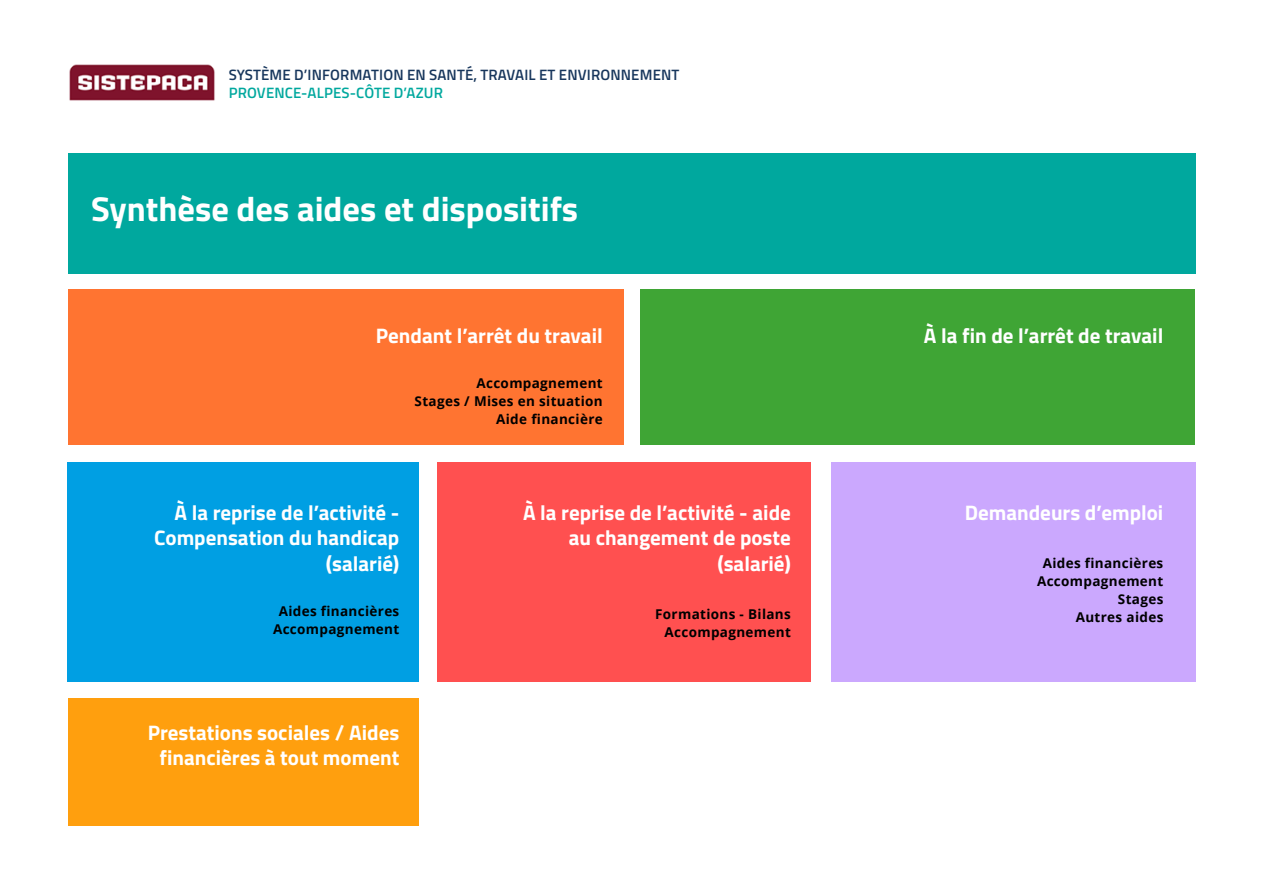
<style>
.page{position:relative;width:1263px;height:893px;background:#fff}
.page>*{position:absolute;margin:0;border:0;box-sizing:border-box;transform-origin:0 0}
.G_titre{font:700 34.5px "Titillium Web";color:#fff}
.titre_cadre{font:700 21px/25.5px "Titillium Web";color:#fff;text-align:right}
.tc{font:600 15px "Titillium Web";letter-spacing:.01em;color:#17365c}
.tc-2{font:600 15px "Titillium Web";letter-spacing:.01em;color:#00a89e}
.en_tete{font:700 13.5px "Open Sans";letter-spacing:.025em;color:#000}
</style>
<div class="page">
<div style="left:68px;top:153px;width:1127px;height:120px;background:#00a89e"></div>
<div style="left:68px;top:290px;width:556px;height:155px;background:#ff7431"></div>
<div style="left:640px;top:290px;width:555px;height:155px;background:#3fa535"></div>
<div style="left:68px;top:462px;width:351px;height:219px;background:#009fe3"></div>
<div style="left:438px;top:462px;width:373px;height:219px;background:#ff5050"></div>
<div style="left:831px;top:462px;width:364px;height:219px;background:#cba8fe"></div>
<div style="left:68px;top:699px;width:351px;height:127px;background:#ff9f0e"></div>
<img style="left:69px;top:64px;width:146px;height:37px">
<p class="tc" style="left:229px;top:64px;width:452px">SYSTÈME D’INFORMATION EN SANTÉ, TRAVAIL ET ENVIRONNEMENT</p>
<p class="tc-2" style="left:229px;top:82px;width:216px">PROVENCE-ALPES-CÔTE D’AZUR</p>
<p class="G_titre" style="left:91px;top:182px;width:489px">Synthèse des aides et dispositifs</p>
<p class="titre_cadre" style="left:376px;top:322px;width:228px">Pendant l’arrêt du travail</p>
<p class="en_tete" style="left:476px;top:374px;width:128px">Accompagnement</p>
<p class="en_tete" style="left:415px;top:392px;width:190px">Stages / Mises en situation</p>
<p class="en_tete" style="left:496px;top:410px;width:108px">Aide financière</p>
<p class="titre_cadre" style="left:154px;top:499px;width:247px">À la reprise de l’activité -<br>Compensation du handicap (salarié)</p>
<p class="en_tete" style="left:279px;top:601px;width:122px">Aides financières</p>
<p class="en_tete" style="left:273px;top:619px;width:128px">Accompagnement</p>
<p class="titre_cadre" style="left:148px;top:719px;width:253px;text-align:center">Prestations sociales / Aides financières à tout moment</p>
<p class="titre_cadre" style="left:523px;top:499px;width:269px">À la reprise de l’activité - aide au changement de poste (salarié)</p>
<p class="en_tete" style="left:655px;top:604px;width:137px">Formations - Bilans</p>
<p class="en_tete" style="left:664px;top:622px;width:128px">Accompagnement</p>
<p class="titre_cadre" style="left:924px;top:322px;width:241px">À la fin de l’arrêt de travail</p>
<p class="titre_cadre" style="left:965px;top:499px;width:200px">Demandeurs d’emploi</p>
<p class="en_tete" style="left:1043px;top:553px;width:122px">Aides financières</p>
<p class="en_tete" style="left:1037px;top:571px;width:128px">Accompagnement</p>
<p class="en_tete" style="left:1118px;top:589px;width:47px">Stages</p>
<p class="en_tete" style="left:1076px;top:607px;width:89px">Autres aides</p>
</div>
